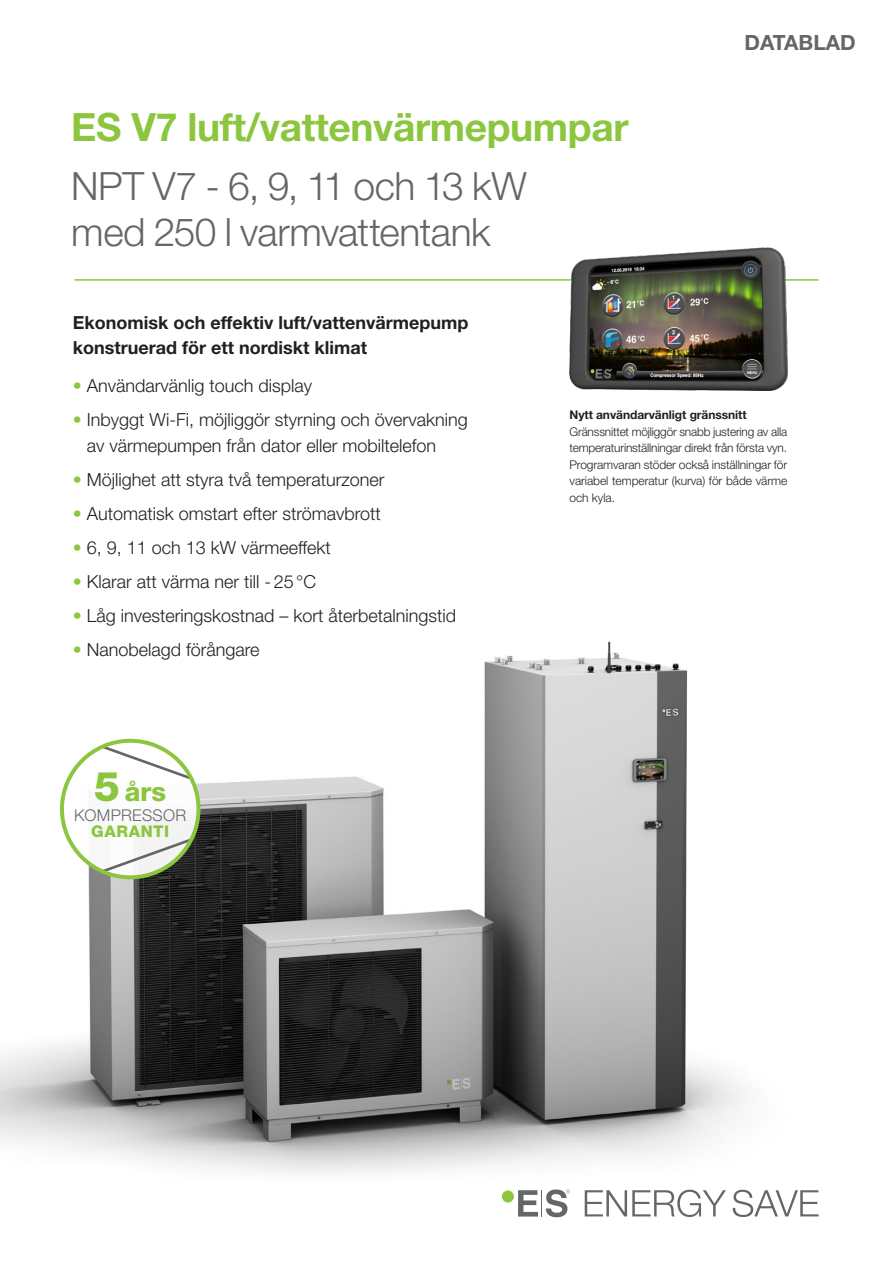
<style>
.page{position:relative;width:893px;height:1263px;background:#fff}
.page>*{position:absolute;margin:0;border:0;box-sizing:border-box;transform-origin:0 0}
.t1{font:300 39px/46.5px "Helvetica Neue LT Std";letter-spacing:-.01em;color:#656767}
.t2{font:700 39px "Helvetica Neue LT Std";letter-spacing:-.01em;color:#8bc63e}
.t3{font:800 26.4px "Helvetica Neue LT Std";color:#8bc63e}
.t4{font:700 21px "Helvetica Neue LT Std";color:#656767}
.t5{font:300 18px/25.5px "Helvetica Neue LT Std";color:#231f20}
.t6{font:700 18px/25.5px "Helvetica Neue LT Std";color:#231f20}
.t7{font:300 16.2px/16.8px "Helvetica Neue LT Std";letter-spacing:.02em;color:#656767;text-align:center}
.Bröd{font:300 12px/16.5px "Helvetica Neue LT Std";letter-spacing:-.01em;color:#231f20;text-align:justify}
.Bröd-2{font:700 12px "Helvetica Neue LT Std";letter-spacing:-.005em;color:#231f20}
.s1{color:#8bc63e}
.s2{font-size:40.95px}
.s3{font-weight:800;color:#8bc63e}
</style>
<div class="page">
<img style="left:0;top:336px;width:775px;height:882px">
<hr style="left:74px;top:279px;width:745px;height:2px;background:#8bc63e">
<div style="left:502px;top:1190px;width:12px;height:12px;background:#8bc63e;border-radius:50%"></div>
<svg style="left:518px;top:1189px;width:52px;height:28px"></svg>
<svg style="left:585px;top:1190px;width:234px;height:27px"></svg>
<img style="left:570px;top:247px;width:218px;height:143px">
<div style="left:61px;top:740px;width:138px;height:138px;background:#fff;border-radius:50%"></div>
<svg style="left:84px;top:741px;width:114px;height:43px"></svg>
<svg style="left:83px;top:834px;width:115px;height:43px"></svg>
<div style="left:60px;top:739px;width:140px;height:140px;border:4px solid #8bc63e;border-radius:50%"></div>
<p class="t2" style="left:71px;top:102px;width:559px">ES V7 luft/vattenvärmepumpar</p>
<p class="t1" style="left:71px;top:162px;width:457px">NPT V7 - 6, 9, 11 och 13 kW med 250 l varmvattentank</p>
<p class="t4" style="left:744px;top:30px;width:113px">DATABLAD</p>
<p class="t6" style="left:73px;top:309px;width:397px">Ekonomisk och effektiv luft/vattenvärmepump konstruerad för ett nordiskt klimat</p>
<p class="t5" style="left:73px;top:373px;width:241px"><span class="s1">•</span> Användarvänlig touch display</p>
<p class="t5" style="left:87px;top:407px;width:382px;text-indent:-14px"><span class="s1">•</span> Inbyggt Wi-Fi, möjliggör styrning och övervakning av värmepumpen från dator eller mobiltelefon</p>
<p class="t5" style="left:73px;top:466px;width:313px"><span class="s1">•</span> Möjlighet att styra två temperaturzoner</p>
<p class="t5" style="left:73px;top:500px;width:310px"><span class="s1">•</span> Automatisk omstart efter strömavbrott</p>
<p class="t5" style="left:73px;top:534px;width:260px"><span class="s1">•</span> 6, 9, 11 och 13 kW värmeeffekt</p>
<p class="t5" style="left:73px;top:568px;width:245px"><span class="s1">•</span> Klarar att värma ner till - 25 °C</p>
<p class="t5" style="left:73px;top:602px;width:385px"><span class="s1">•</span> Låg investeringskostnad – kort återbetalningstid</p>
<p class="t5" style="left:73px;top:636px;width:188px"><span class="s1">•</span> Nanobelagd förångare</p>
<p class="t3" style="left:94px;top:776px;width:73px"><span class="s2">5</span> års</p>
<p class="t7" style="left:74px;top:806px;width:113px">KOMPRESSOR<br><span class="s3">GARANTI</span></p>
<p class="Bröd-2" style="left:569px;top:407px;width:179px">Nytt användarvänligt gränssnitt</p>
<p class="Bröd" style="left:569px;top:423px;width:219px">Gränssnittet möjliggör snabb justering av alla</p>
<p class="Bröd" style="left:569px;top:439px;width:219px">temperaturinställningar direkt från första vyn.<br>Programvaran stöder också inställningar för variabel temperatur (kurva) för både värme och kyla.</p>
</div>
